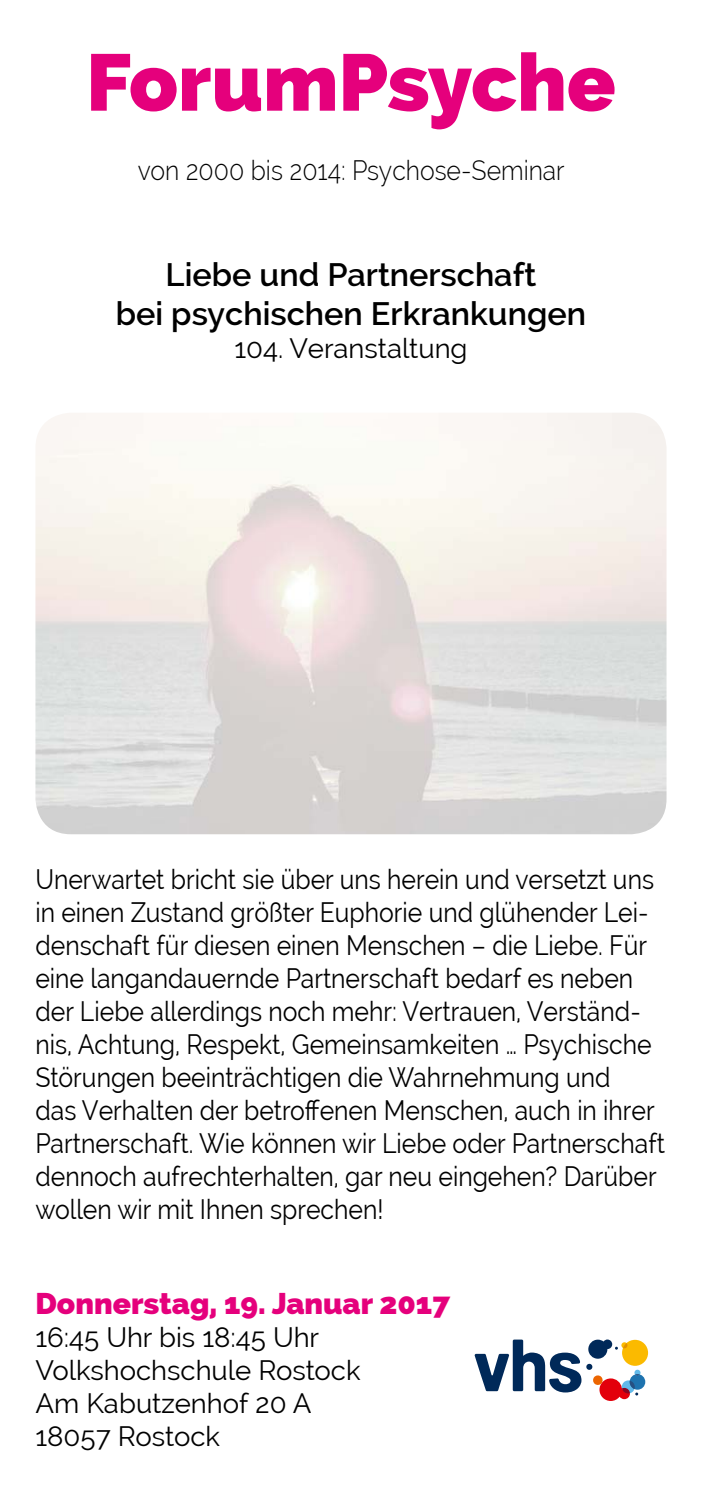
<style>
.page{position:relative;width:702px;height:1489px;background:#fff}
.page>*{position:absolute;margin:0;border:0;box-sizing:border-box;transform-origin:0 0}
.t1{font:800 80px "Raleway";color:#e5007c}
.t2{font:600 32.5px/39px "Raleway";color:#000;text-align:center}
.t3{font:800 30px "Raleway";color:#e5007c}
.t4{font:27.5px/33px "Raleway";color:#000;scale:.9 1}
.t5{font:27.5px/33px "Raleway";color:#000}
.t6{font:300 27.5px "Raleway";color:#000;scale:.9 1}
</style>
<div class="page">
<svg style="left:474px;top:1339px;width:107px;height:53px"></svg>
<svg style="left:588px;top:1339px;width:60px;height:61px"></svg>
<h1 class="t1" style="left:86px;top:36px;width:531px">ForumPsyche</h1>
<p class="t6" style="left:138px;top:154px;width:476px">von 2000 bis 2014: Psychose-Seminar</p>
<p class="t2" style="left:116px;top:255px;width:472px">Liebe und Partnerschaft<br>bei psychischen Erkrankungen</p>
<p class="t5" style="left:234px;top:331px;width:234px">104. Veranstaltung</p>
<p class="t4" style="left:35px;top:862px;width:701px">Unerwartet bricht sie über uns herein und versetzt uns in einen Zustand größter Euphorie und glühender Lei&shy;denschaft für diesen einen Menschen – die Liebe. Für eine langandauernde Partnerschaft bedarf es neben der Liebe allerdings noch mehr: Vertrauen, Verständ&shy;nis, Achtung, Respekt, Gemeinsamkeiten … Psychische Störungen beeinträchtigen die Wahrnehmung und<br>das Verhalten der betroffenen Menschen, auch in ihrer Partnerschaft. Wie können wir Liebe oder Partnerschaft dennoch aufrechterhalten, gar neu eingehen? Darüber wollen wir mit Ihnen sprechen!</p>
<p class="t3" style="left:35px;top:1285px;width:416px">Donnerstag, 19. Januar 2017</p>
<p class="t5" style="left:35px;top:1320px;width:326px">16:45 Uhr bis 18:45 Uhr<br>Volkshochschule Rostock<br>Am Kabutzenhof 20 A<br>18057 Rostock</p>
</div>
